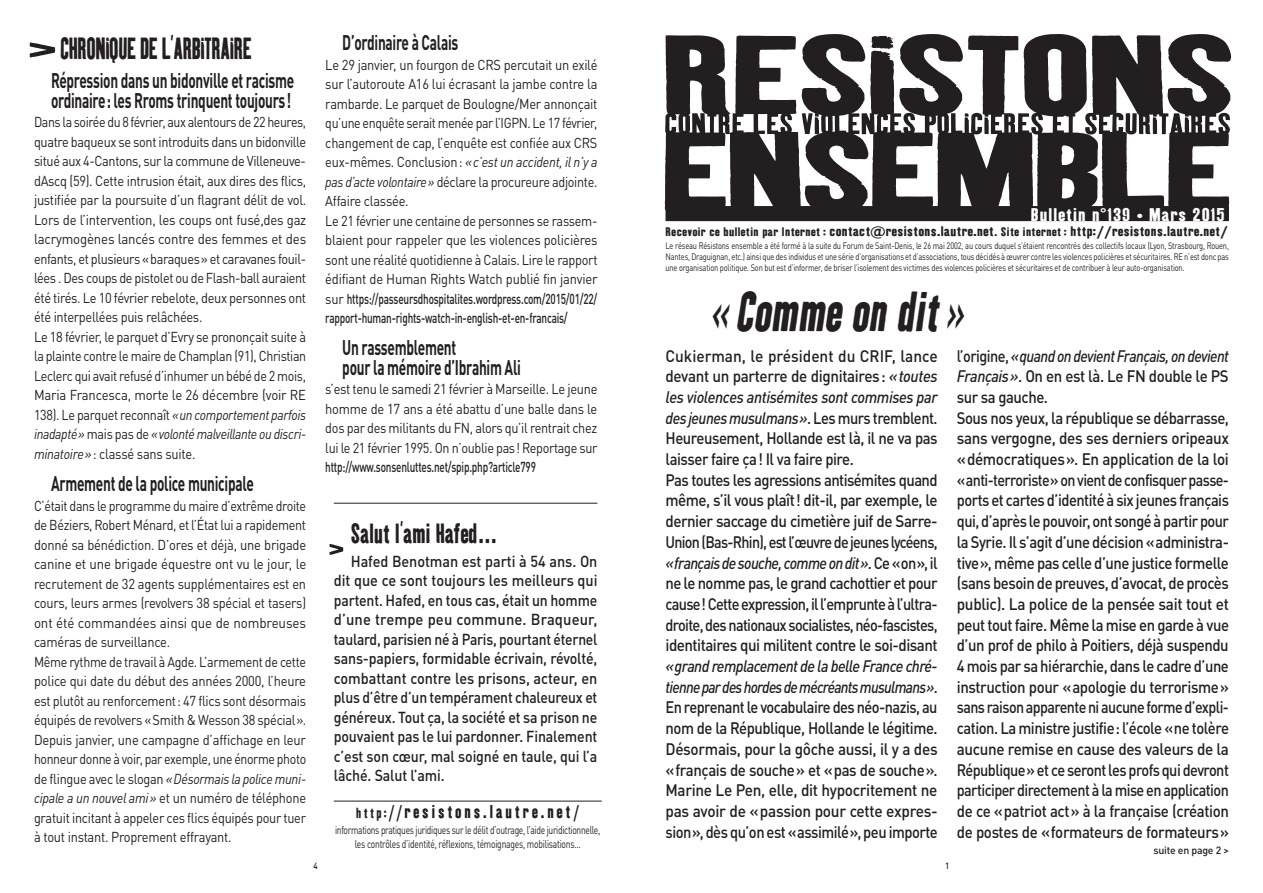
<style>
.page{position:relative;width:1263px;height:893px;background:#fff}
.page>*{position:absolute;margin:0;border:0;box-sizing:border-box;transform-origin:0 0}
.t1{font:54px "Kipp No 1";color:#231f20;scale:.9 1}
.t2{font:29.7px "Kipp No 1";letter-spacing:-.02em;color:#231f20;scale:.82 1}
.t3{font:27px "Kipp No 1";letter-spacing:.01em;color:#231f20;scale:.9 1}
.t4{font:700 21px/19.5px "DINOT";letter-spacing:-.02em;color:#231f20;scale:.65 1}
.t5{font:18px "Kipp No 1";letter-spacing:.165em;color:#231f20}
.t6{font:17.85px "Kipp No 1";letter-spacing:.05em;color:#fff;scale:1.18 1}
.t7{font:500 16.5px/20.7px "DINOT";letter-spacing:-.035em;color:#231f20;scale:.87 1}
.t8{font:500 16.5px/20.7px "DINOT";letter-spacing:-.035em;color:#231f20;scale:.94 1}
.t9{font:500 16.5px/20.7px "DINOT";letter-spacing:-.035em;color:#231f20;text-align:justify;scale:.86 1}
.t10{font:500 15.75px/19.5px "DINOT";letter-spacing:-.01em;color:#231f20;text-align:justify;scale:.92 1}
.t11{font:14.25px/19.5px "DINOT";letter-spacing:-.025em;color:#231f20;scale:.87 1}
.t12{font:14.25px/19.5px "DINOT";letter-spacing:-.025em;color:#231f20;scale:.9 1}
.t13{font:500 14.25px "DINOT";letter-spacing:-.02em;color:#231f20;scale:.7 1}
.t14{font:13.5px "Kipp No 1";letter-spacing:.03em;color:#231f20;scale:1.2 1}
.t15{font:11.25px/13.5px "DINOT";letter-spacing:-.035em;color:#231f20;text-align:center;scale:.75 1}
.t16{font:500 10.5px "DINOT";letter-spacing:-.02em;color:#231f20}
.t17{font:9.3px/11.1px "DINOT";letter-spacing:-.02em;color:#231f20;text-align:justify;scale:.8 1}
.t18{font:500 9px "DINOT";color:#231f20;scale:.9 1}
.s1{font-style:italic}
.s2{font-weight:500}
.s3{font-size:14.25px}
.s4{font-size:17.85px}
.s5{font-size:12px}
.s6{font-family:"DINOT";font-weight:500;font-stretch:condensed}
</style>
<div class="page">
<svg style="left:665px;top:34px;width:566px;height:187px;fill:#231f20"></svg>
<svg style="left:871px;top:36px;width:22px;height:13px"></svg>
<svg style="left:802px;top:113px;width:17px;height:21px"></svg>
<svg style="left:965px;top:113px;width:4px;height:4px"></svg>
<svg style="left:984px;top:117px;width:5px;height:17px"></svg>
<svg style="left:1125px;top:113px;width:12px;height:21px"></svg>
<svg style="left:1153px;top:117px;width:4px;height:17px"></svg>
<hr style="left:334px;top:801px;width:268px;height:1px;background:#231f20">
<svg style="left:30px;top:43px;width:25px;height:14px"></svg>
<svg style="left:330px;top:544px;width:13px;height:11px"></svg>
<hr style="left:334px;top:503px;width:263px;height:1px;background:#231f20">
<h2 class="t2" style="left:60px;top:30px;width:235px">chronique de l’arbitraire</h2>
<h3 class="t4" style="left:342px;top:32px;width:180px">D’ordinaire à Calais</h3>
<p class="t12" style="left:325px;top:54px;width:304px">Le 29 janvier, un fourgon de CRS percutait un exilé sur l’autoroute A16 lui écrasant la jambe contre la rambarde. Le parquet de Boulogne/Mer annonçait qu’une enquête serait menée par l’IGPN. Le 17 février, changement de cap, l’enquête est confiée aux CRS eux-mêmes. Conclusion: <span class="s1">«c’est un accident, il n’y a pas d’acte volontaire»</span> déclare la procureure adjointe.<br>Affaire classée.<br>Le 21 février une centaine de personnes se rassem&shy;blaient pour rappeler que les violences policières sont une réalité quotidienne à Calais. Lire le rapport édifiant de Human Rights Watch publié fin janvier sur <span class="s2">https://passeursdhospitalites.wordpress.com/2015/01/22/ rapport-human-rights-watch-in-english-et-en-francais/</span></p>
<h3 class="t4" style="left:342px;top:337px;width:276px">Un rassemblement<br>pour la mémoire d’Ibrahim Ali</h3>
<p class="t12" style="left:325px;top:379px;width:304px;text-align:justify">s’est tenu le samedi 21 février à Marseille. Le jeune homme de 17 ans a été abattu d’une balle dans le dos par des militants du FN, alors qu’il rentrait chez lui le 21 février 1995. On n’oublie pas! Reportage sur</p>
<p class="t13" style="left:325px;top:458px;width:303px">http://www.sonsenluttes.net/spip.php?article799</p>
<h3 class="t4" style="left:51px;top:70px;width:376px">Répression dans un bidonville et racisme ordinaire: les Rroms trinquent toujours!</h3>
<p class="t11" style="left:34px;top:112px;width:314px">Dans la soirée du 8 février, aux alentours de 22 heures, quatre baqueux se sont introduits dans un bidonville situé aux 4-Cantons, sur la commune de Villeneuve&shy;dAscq (59). Cette intrusion était, aux dires des flics, justifiée par la poursuite d’un flagrant délit de vol.<br>Lors de l’intervention, les coups ont fusé,des gaz lacrymogènes lancés contre des femmes et des enfants, et plusieurs «baraques» et caravanes fouil&shy;lées . Des coups de pistolet ou de Flash-ball auraient été tirés. Le 10 février rebelote, deux personnes ont été interpellées puis relâchées.<br>Le 18 février, le parquet d’Evry se prononçait suite à la plainte contre le maire de Champlan (91), Christian Leclerc qui avait refusé d’inhumer un bébé de 2 mois, Maria Francesca, morte le 26 décembre (voir RE 138). Le parquet reconnaît <span class="s1">«un comportement parfois inadapté»</span> mais pas de <span class="s1">«volonté malveillante ou discri&shy;minatoire»</span>: classé sans suite.</p>
<h3 class="t4" style="left:51px;top:473px;width:314px">Armement de la police municipale</h3>
<p class="t11" style="left:34px;top:495px;width:314px">C’était dans le programme du maire d’extrême droite de Béziers, Robert Ménard, et l’État lui a rapidement donné sa bénédiction. D’ores et déjà, une brigade canine et une brigade équestre ont vu le jour, le recrutement de 32 agents supplémentaires est en cours, leurs armes (revolvers 38 spécial et tasers) ont été commandées ainsi que de nombreuses caméras de surveillance.<br>Même rythme de travail à Agde. L’armement de cette police qui date du début des années 2000, l’heure est plutôt au renforcement: 47 flics sont désormais équipés de revolvers «Smith &amp; Wesson 38 spécial».<br>Depuis janvier, une campagne d’affichage en leur honneur donne à voir, par exemple, une énorme photo de flingue avec le slogan <span class="s1">«Désormais la police muni&shy;cipale a un nouvel ami»</span> et un numéro de téléphone gratuit incitant à appeler ces flics équipés pour tuer à tout instant. Proprement effrayant.</p>
<h3 class="t3" style="left:351px;top:516px;width:163px">Salut l’ami Hafed...</h3>
<p class="t10" style="left:334px;top:551px;width:288px;text-indent:17px">Hafed Benotman est parti à 54 ans. On dit que ce sont toujours les meilleurs qui partent. Hafed, en tous cas, était un homme d’une trempe peu commune. Braqueur, taulard, parisien né à Paris, pourtant éternel sans-papiers, formidable écrivain, révolté, combattant contre les prisons, acteur, en plus d’être d’un tempérament chaleureux et généreux. Tout ça, la société et sa prison ne pouvaient pas le lui pardonner. Finalement c’est son cœur, mal soigné en taule, qui l’a lâché. Salut l’ami.</p>
<p class="t5" style="left:356px;top:801px;width:224px"><span class="s3">http:</span><span class="s4">//</span>resistons.lautre.net<span class="s4">/</span></p>
<p class="t15" style="left:335px;top:823px;width:355px">informations pratiques juridiques sur le délit d’outrage, l’aide juridictionnelle, les contrôles d’identité, réflexions, témoignages, mobilisations…</p>
<p class="t6" style="left:1031px;top:204px;width:166px">Bulletin n°139 • Mars 2015</p>
<p class="t14" style="left:665px;top:223px;width:470px"><span class="s5">Recevoir ce bulletin par lnternet :</span> contact@resistons.lautre.net<span class="s5">. Site internet :</span> http://resistons.lautre.net/</p>
<p class="t17" style="left:665px;top:240px;width:706px">Le réseau Résistons ensemble a été formé à la suite du Forum de Saint-Denis, le 26 mai 2002, au cours duquel s’étaient rencontrés des collectifs locaux (Lyon, Strasbourg, Rouen, Nantes, Draguignan, etc.) ainsi que des individus et une série d’organisations et d’associations, tous décidés à œuvrer contre les violences policières et sécuritaires. RE n’est donc pas une organisation politique. Son but est d’informer, de briser l’isolement des victimes des violences policières et sécuritaires et de contribuer à leur auto-organisation.</p>
<h1 class="t1" style="left:709px;top:279px;width:293px"><span class="s6">«</span>Comme on dit<span class="s6">»</span></h1>
<p class="t8" style="left:665px;top:345px;width:291px">Cukierman, le président du CRIF, lance devant un parterre de dignitaires: <span class="s1">«toutes les violences antisémites sont commises par des jeunes musulmans»</span>. Les murs tremblent.<br>Heureusement, Hollande est là, il ne va pas laisser faire ça! Il va faire pire.<br>Pas toutes les agressions antisémites quand même, s’il vous plaît! dit-il, par exemple, le dernier saccage du cimetière juif de Sarre-Union (Bas-Rhin), est l’œuvre de jeunes lycéens, <span class="s1">«français de souche, comme on dit»</span>. Ce «on», il ne le nomme pas, le grand cachottier et pour cause! Cette expression, il l’emprunte à l’ultra&shy;droite, des nationaux socialistes, néo-fascistes, identitaires qui militent contre le soi-disant</p>
<p class="t9" style="left:665px;top:655px;width:318px"><span class="s1">«grand remplacement de la belle France chré&shy;tienne par des hordes de mécréants musulmans»</span>.<br>En reprenant le vocabulaire des néo-nazis, au nom de la République, Hollande le légitime.<br>Désormais, pour la gôche aussi, il y a des «français de souche» et «pas de souche».<br>Marine Le Pen, elle, dit hypocritement ne pas avoir de «passion pour cette expres&shy;sion», dès qu’on est «assimilé», peu importe</p>
<p class="t7" style="left:957px;top:345px;width:314px">l’origine, <span class="s1">«quand on devient Français, on devient Français»</span>. On en est là. Le FN double le PS sur sa gauche.<br>Sous nos yeux, la république se débarrasse, sans vergogne, des ses derniers oripeaux «démocratiques». En application de la loi «anti-terroriste» on vient de confisquer passe&shy;ports et cartes d’identité à six jeunes français qui, d’après le pouvoir, ont songé à partir pour la Syrie. Il s’agit d’une décision «administra&shy;tive», même pas celle d’une justice formelle (sans besoin de preuves, d’avocat, de procès public). La police de la pensée sait tout et peut tout faire. Même la mise en garde à vue d’un prof de philo à Poitiers, déjà suspendu 4 mois par sa hiérarchie, dans le cadre d’une instruction pour «apologie du terrorisme» sans raison apparente ni aucune forme d’expli&shy;cation. La ministre justifie: l’école «ne tolère aucune remise en cause des valeurs de la République» et ce seront les profs qui devront participer directement à la mise en application de ce «patriot act» à la française (création de postes de «formateurs de formateurs»</p>
<p class="t16" style="left:1153px;top:844px;width:77px">suite en page 2 &gt;</p>
<p class="t18" style="left:314px;top:860px;width:6px">4</p>
<p class="t18" style="left:945px;top:860px;width:6px">1</p>
</div>
